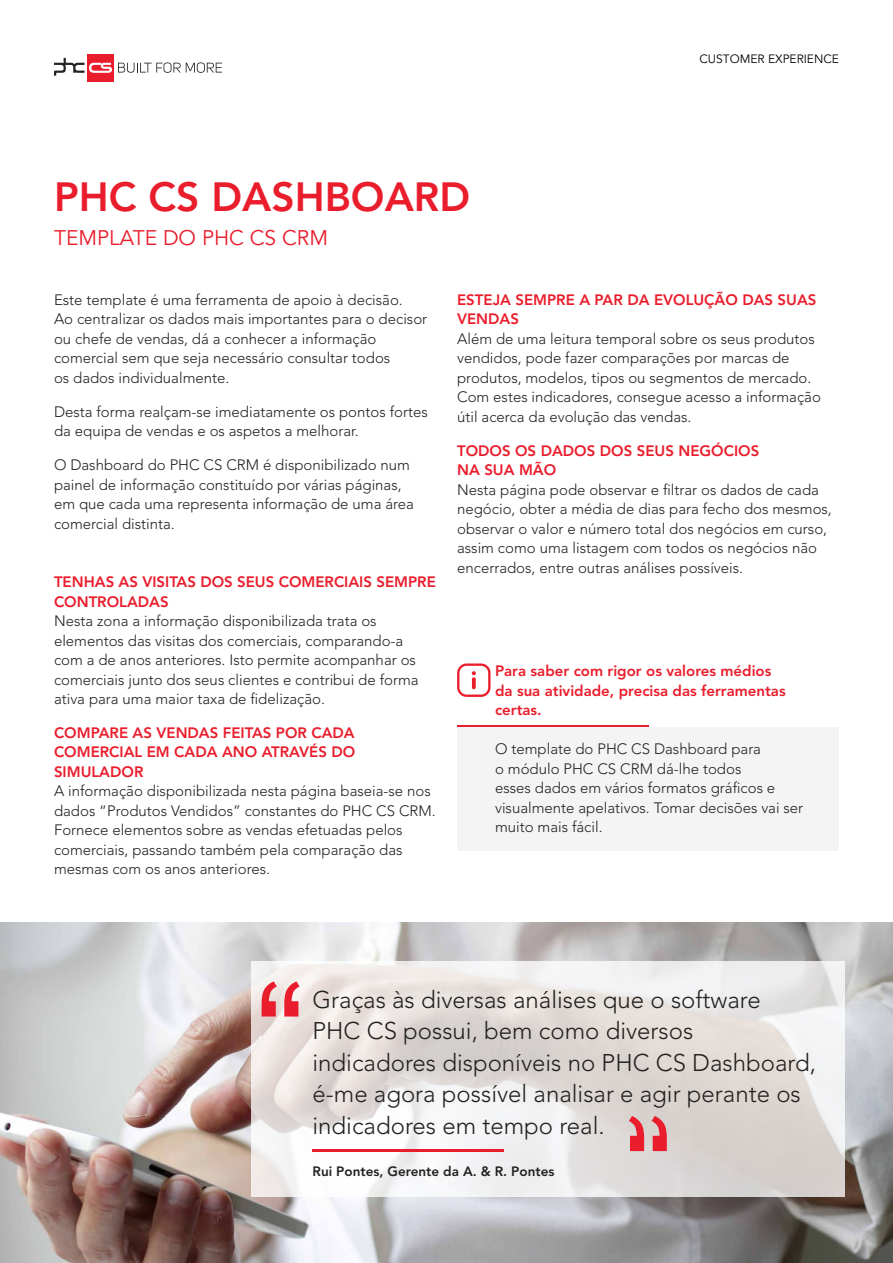
<style>
.page{position:relative;width:893px;height:1263px;background:#fff}
.page>*{position:absolute;margin:0;border:0;box-sizing:border-box;transform-origin:0 0}
.t1{font:150px "Arial";color:#ea1d2c}
.t2{font:800 40.5px "Avenir LT Std";color:#ea1d2c}
.t3{font:300 24px/31.5px "Avenir LT Std";color:#222121}
.t4{font:21px "Avenir LT Std";color:#ea1d2c}
.t5{font:300 15px/19.5px "Avenir LT Std";color:#222121}
.t6{font:800 15px/19.5px "Avenir LT Std";color:#ea1d2c}
.t7{font:800 13.5px "Avenir LT Std";color:#222121}
.t8{font:12px "Avenir LT Std";color:#000}
</style>
<div class="page">
<svg style="left:118px;top:62px;width:104px;height:11px"></svg>
<div style="left:87px;top:54px;width:27px;height:27px;background:#ea1d2c"></div>
<svg style="left:54px;top:58px;width:58px;height:18px"></svg>
<img style="left:0;top:922px;width:893px;height:341px">
<svg style="left:251px;top:961px;width:593px;height:235px"></svg>
<hr style="left:312px;top:1149px;width:191px;height:3px;background:#ea1d2c">
<hr style="left:457px;top:725px;width:191px;height:2px;background:#ea1d2c">
<div style="left:457px;top:727px;width:382px;height:124px;background:#f4f4f4"></div>
<svg style="left:457px;top:663px;width:33px;height:34px"></svg>
<svg style="left:629px;top:1116px;width:38px;height:35px"></svg>
<h2 class="t2" style="left:54px;top:173px;width:418px">PHC CS DASHBOARD</h2>
<h3 class="t4" style="left:54px;top:226px;width:276px">TEMPLATE DO PHC CS CRM</h3>
<p class="t8" style="left:699px;top:52px;width:141px">CUSTOMER EXPERIENCE</p>
<p class="t5" style="left:54px;top:290px;width:375px">Este template é uma ferramenta de apoio à decisão.<br>Ao centralizar os dados mais importantes para o decisor ou chefe de vendas, dá a conhecer a informação comercial sem que seja necessário consultar todos<br>os dados individualmente.</p>
<p class="t5" style="left:54px;top:402px;width:375px">Desta forma realçam-se imediatamente os pontos fortes da equipa de vendas e os aspetos a melhorar.</p>
<p class="t5" style="left:54px;top:455px;width:361px">O Dashboard do PHC CS CRM é disponibilizado num painel de informação constituído por várias páginas, em que cada uma representa informação de uma área comercial distinta.</p>
<p class="t6" style="left:54px;top:572px;width:383px">TENHAS AS VISITAS DOS SEUS COMERCIAIS SEMPRE<br>CONTROLADAS</p>
<p class="t5" style="left:54px;top:611px;width:366px">Nesta zona a informação disponibilizada trata os elementos das visitas dos comerciais, comparando-a com a de anos anteriores. Isto permite acompanhar os comerciais junto dos seus clientes e contribui de forma ativa para uma maior taxa de fidelização.</p>
<p class="t6" style="left:54px;top:723px;width:303px;text-align:justify">COMPARE AS VENDAS FEITAS POR CADA COMERCIAL EM CADA ANO ATRAVÉS DO SIMULADOR</p>
<p class="t5" style="left:54px;top:782px;width:383px">A informação disponibilizada nesta página baseia-se nos dados “Produtos Vendidos” constantes do PHC CS CRM.<br>Fornece elementos sobre as vendas efetuadas pelos comerciais, passando também pela comparação das mesmas com os anos anteriores.</p>
<p class="t6" style="left:457px;top:290px;width:361px">ESTEJA SEMPRE A PAR DA EVOLUÇÃO DAS SUAS<br>VENDAS</p>
<p class="t5" style="left:457px;top:329px;width:365px">Além de uma leitura temporal sobre os seus produtos vendidos, pode fazer comparações por marcas de produtos, modelos, tipos ou segmentos de mercado.<br>Com estes indicadores, consegue acesso a informação útil acerca da evolução das vendas.</p>
<p class="t6" style="left:457px;top:441px;width:304px">TODOS OS DADOS DOS SEUS NEGÓCIOS<br>NA SUA MÃO</p>
<p class="t5" style="left:457px;top:480px;width:376px">Nesta página pode observar e filtrar os dados de cada negócio, obter a média de dias para fecho dos mesmos, observar o valor e número total dos negócios em curso, assim como uma listagem com todos os negócios não encerrados, entre outras análises possíveis.</p>
<p class="t6" style="left:495px;top:661px;width:292px">Para saber com rigor os valores médios da sua atividade, precisa das ferramentas certas.</p>
<p class="t5" style="left:495px;top:739px;width:310px">O template do PHC CS Dashboard para<br>o módulo PHC CS CRM dá-lhe todos<br>esses dados em vários formatos gráficos e visualmente apelativos. Tomar decisões vai ser muito mais fácil.</p>
<h1 class="t1" style="left:255px;top:934px;width:51px">“</h1>
<h3 class="t3" style="left:313px;top:984px;width:505px">Graças às diversas análises que o software<br>PHC CS possui, bem como diversos indicadores disponíveis no PHC CS Dashboard, é-me agora possível analisar e agir perante os indicadores em tempo real.</h3>
<p class="t7" style="left:313px;top:1163px;width:243px">Rui Pontes, Gerente da A. &amp; R. Pontes</p>
</div>
